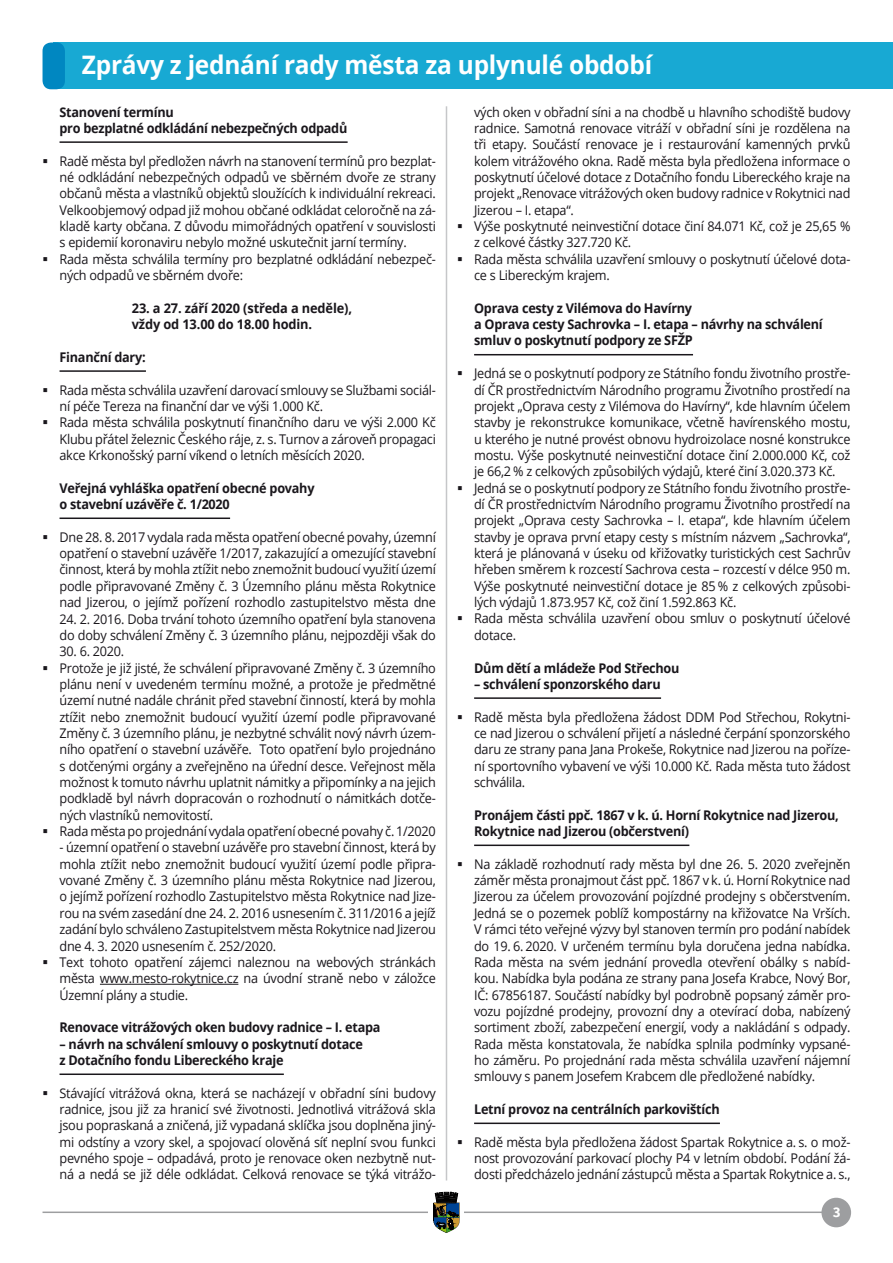
<style>
.page{position:relative;width:893px;height:1263px;background:#fff}
.page>*{position:absolute;margin:0;border:0;box-sizing:border-box;transform-origin:0 0}
.Nadpis_H1{font:700 25.5px "Open Sans";letter-spacing:-.01em;color:#fff;scale:.96 1}
.t1{font:700 15px "Source Sans Pro";color:#fff}
.t2{font:13.35px/16.4px "Open Sans";letter-spacing:-.02em;color:#1a171c;text-align:justify;scale:.95 1}
.Nadpis_H8{font:700 13.35px/16.4px "Open Sans";letter-spacing:-.02em;color:#1a171c;scale:.95 1}
.AAA_Odsazený{font:700 13.35px/16.4px "Open Sans";letter-spacing:-.01em;color:#1a171c;scale:.96 1}
</style>
<div class="page">
<hr style="left:43px;top:1211px;width:807px;height:2px;background:#9d9ea0">
<div style="left:429px;top:1192px;width:35px;height:42px;background:#fff"></div>
<svg style="left:433px;top:1192px;width:27px;height:41px"></svg>
<div style="left:821px;top:1198px;width:30px;height:29px;background:#9d9ea0;border-radius:50%"></div>
<div style="left:54px;top:43px;width:839px;height:46px;background:#18a9d3"></div>
<div style="left:43px;top:43px;width:22px;height:46px;background:#0087c1;border-radius:9px"></div>
<hr style="left:60px;top:141px;width:288px;height:2px;background:#1a171c">
<hr style="left:60px;top:370px;width:86px;height:2px;background:#1a171c">
<hr style="left:60px;top:517px;width:170px;height:2px;background:#1a171c">
<hr style="left:100px;top:984px;width:138px;height:1px;background:#1a171c">
<hr style="left:60px;top:1073px;width:224px;height:2px;background:#1a171c">
<hr style="left:474px;top:354px;width:219px;height:1px;background:#1a171c">
<hr style="left:474px;top:697px;width:187px;height:2px;background:#1a171c">
<hr style="left:474px;top:844px;width:215px;height:2px;background:#1a171c">
<hr style="left:474px;top:1122px;width:246px;height:2px;background:#1a171c">
<hr style="left:446px;top:106px;width:1px;height:1074px;background:#c6c7c9">
<p class="Nadpis_H1" style="left:82px;top:47px;width:595px">Zprávy z jednání rady města za uplynulé období</p>
<p class="Nadpis_H8" style="left:60px;top:103px;width:304px">Stanovení termínu<br>pro bezplatné odkládání nebezpečných odpadů</p>
<p class="t2" style="left:60px;top:152px;width:398px">Radě města byl předložen návrh na stanovení termínů pro bezplat&shy;né odkládání nebezpečných odpadů ve sběrném dvoře ze strany občanů města a vlastníků objektů sloužících k individuální rekreaci.<br>Velkoobjemový odpad již mohou občané odkládat celoročně na zá&shy;kladě karty občana. Z důvodu mimořádných opatření v souvislosti s epidemií koronaviru nebylo možné uskutečnit jarní termíny.</p>
<p class="t2" style="left:60px;top:250px;width:398px">Rada města schválila termíny pro bezplatné odkládání nebezpeč&shy;ných odpadů ve sběrném dvoře:</p>
<p class="AAA_Odsazený" style="left:132px;top:299px;width:231px">23. a 27. září 2020 (středa a neděle), vždy od 13.00 do 18.00 hodin.</p>
<p class="Nadpis_H8" style="left:60px;top:348px;width:92px">Finanční dary:</p>
<p class="t2" style="left:60px;top:381px;width:398px">Rada města schválila uzavření darovací smlouvy se Službami sociál&shy;ní péče Tereza na finanční dar ve výši 1.000 Kč.</p>
<p class="t2" style="left:60px;top:414px;width:398px">Rada města schválila poskytnutí finančního daru ve výši 2.000 Kč Klubu přátel železnic Českého ráje, z. s. Turnov a zároveň propagaci akce Krkonošský parní víkend o letních měsících 2020.</p>
<p class="Nadpis_H8" style="left:60px;top:479px;width:270px">Veřejná vyhláška opatření obecné povahy o stavební uzávěře č. 1/2020</p>
<p class="t2" style="left:60px;top:528px;width:398px">Dne 28. 8. 2017 vydala rada města opatření obecné povahy, územní opatření o stavební uzávěře 1/2017, zakazující a omezující stavební činnost, která by mohla ztížit nebo znemožnit budoucí využití území podle připravované Změny č. 3 Územního plánu města Rokytnice nad Jizerou, o jejímž pořízení rozhodlo zastupitelstvo města dne</p>
<p class="t2" style="left:60px;top:610px;width:398px">24. 2. 2016. Doba trvání tohoto územního opatření byla stanovena do doby schválení Změny č. 3 územního plánu, nejpozději však do</p>
<p class="t2" style="left:60px;top:643px;width:70px">30. 6. 2020.</p>
<p class="t2" style="left:60px;top:659px;width:398px">Protože je již jisté, že schválení připravované Změny č. 3 územního plánu není v uvedeném termínu možné, a protože je předmětné území nutné nadále chránit před stavební činností, která by mohla ztížit nebo znemožnit budoucí využití území podle připravované Změny č. 3 územního plánu, je nezbytné schválit nový návrh územ&shy;ního opatření o stavební uzávěře. Toto opatření bylo projednáno s dotčenými orgány a zveřejněno na úřední desce. Veřejnost měla možnost k tomuto návrhu uplatnit námitky a připomínky a na jejich podkladě byl návrh dopracován o rozhodnutí o námitkách dotče&shy;ných vlastníků nemovitostí.</p>
<p class="t2" style="left:60px;top:823px;width:398px">Rada města po projednání vydala opatření obecné povahy č. 1/2020</p>
<p class="t2" style="left:60px;top:839px;width:398px">- územní opatření o stavební uzávěře pro stavební činnost, která by mohla ztížit nebo znemožnit budoucí využití území podle připra&shy;vované Změny č. 3 územního plánu města Rokytnice nad Jizerou, o jejímž pořízení rozhodlo Zastupitelstvo města Rokytnice nad Jize&shy;rou na svém zasedání dne 24. 2. 2016 usnesením č. 311/2016 a jejíž zadání bylo schváleno Zastupitelstvem města Rokytnice nad Jizerou dne 4. 3. 2020 usnesením č. 252/2020.</p>
<p class="t2" style="left:60px;top:953px;width:398px">Text tohoto opatření zájemci naleznou na webových stránkách města www.mesto-rokytnice.cz na úvodní straně nebo v záložce Územní plány a studie.</p>
<p class="Nadpis_H8" style="left:60px;top:1019px;width:339px">Renovace vitrážových oken budovy radnice – I. etapa</p>
<p class="Nadpis_H8" style="left:60px;top:1035px;width:321px">– návrh na schválení smlouvy o poskytnutí dotace z Dotačního fondu Libereckého kraje</p>
<p class="t2" style="left:60px;top:1084px;width:398px">Stávající vitrážová okna, která se nacházejí v obřadní síni budovy radnice, jsou již za hranicí své životnosti. Jednotlivá vitrážová skla jsou popraskaná a zničená, již vypadaná sklíčka jsou doplněna jiný&shy;mi odstíny a vzory skel, a spojovací olověná síť neplní svou funkci pevného spoje – odpadává, proto je renovace oken nezbytně nut&shy;ná a nedá se již déle odkládat. Celková renovace se týká vitrážo-</p>
<p class="t2" style="left:474px;top:103px;width:398px">vých oken v obřadní síni a na chodbě u hlavního schodiště budovy radnice. Samotná renovace vitráží v obřadní síni je rozdělena na tři etapy. Součástí renovace je i restaurování kamenných prvků kolem vitrážového okna. Radě města byla předložena informace o poskytnutí účelové dotace z Dotačního fondu Libereckého kraje na projekt „Renovace vitrážových oken budovy radnice v Rokytnici nad Jizerou – I. etapa“.</p>
<p class="t2" style="left:474px;top:218px;width:398px">Výše poskytnuté neinvestiční dotace činí 84.071 Kč, což je 25,65 % z celkové částky 327.720 Kč.</p>
<p class="t2" style="left:474px;top:250px;width:398px">Rada města schválila uzavření smlouvy o poskytnutí účelové dota&shy;ce s Libereckým krajem.</p>
<p class="Nadpis_H8" style="left:474px;top:299px;width:369px">Oprava cesty z Vilémova do Havírny<br>a Oprava cesty Sachrovka – I. etapa – návrhy na schválení smluv o poskytnutí podpory ze SFŽP</p>
<p class="t2" style="left:474px;top:365px;width:398px">Jedná se o poskytnutí podpory ze Státního fondu životního prostře&shy;dí ČR prostřednictvím Národního programu Životního prostředí na projekt „Oprava cesty z Vilémova do Havírny“, kde hlavním účelem stavby je rekonstrukce komunikace, včetně havírenského mostu, u kterého je nutné provést obnovu hydroizolace nosné konstrukce mostu. Výše poskytnuté neinvestiční dotace činí 2.000.000 Kč, což je 66,2 % z celkových způsobilých výdajů, které činí 3.020.373 Kč.</p>
<p class="t2" style="left:474px;top:479px;width:398px">Jedná se o poskytnutí podpory ze Státního fondu životního prostře&shy;dí ČR prostřednictvím Národního programu Životního prostředí na projekt „Oprava cesty Sachrovka – I. etapa“, kde hlavním účelem stavby je oprava první etapy cesty s místním názvem „Sachrovka“, která je plánovaná v úseku od křižovatky turistických cest Sachrův hřeben směrem k rozcestí Sachrova cesta – rozcestí v délce 950 m.<br>Výše poskytnuté neinvestiční dotace je 85 % z celkových způsobi&shy;lých výdajů 1.873.957 Kč, což činí 1.592.863 Kč.</p>
<p class="t2" style="left:474px;top:610px;width:398px">Rada města schválila uzavření obou smluv o poskytnutí účelové dotace.</p>
<p class="Nadpis_H8" style="left:474px;top:659px;width:218px">Dům dětí a mládeže Pod Střechou</p>
<p class="Nadpis_H8" style="left:474px;top:675px;width:198px">– schválení sponzorského daru</p>
<p class="t2" style="left:474px;top:708px;width:398px">Radě města byla předložena žádost DDM Pod Střechou, Rokytni&shy;ce nad Jizerou o schválení přijetí a následné čerpání sponzorského daru ze strany pana Jana Prokeše, Rokytnice nad Jizerou na poříze&shy;ní sportovního vybavení ve výši 10.000 Kč. Rada města tuto žádost schválila.</p>
<p class="Nadpis_H8" style="left:474px;top:806px;width:385px">Pronájem části ppč. 1867 v k. ú. Horní Rokytnice nad Jizerou,<br>Rokytnice nad Jizerou (občerstvení)</p>
<p class="t2" style="left:474px;top:855px;width:398px">Na základě rozhodnutí rady města byl dne 26. 5. 2020 zveřejněn záměr města pronajmout část ppč. 1867 v k. ú. Horní Rokytnice nad Jizerou za účelem provozování pojízdné prodejny s občerstvením.<br>Jedná se o pozemek poblíž kompostárny na křižovatce Na Vrších.<br>V rámci této veřejné výzvy byl stanoven termín pro podání nabídek do 19. 6. 2020. V určeném termínu byla doručena jedna nabídka.<br>Rada města na svém jednání provedla otevření obálky s nabíd&shy;kou. Nabídka byla podána ze strany pana Josefa Krabce, Nový Bor, IČ: 67856187. Součástí nabídky byl podrobně popsaný záměr pro&shy;vozu pojízdné prodejny, provozní dny a otevírací doba, nabízený sortiment zboží, zabezpečení energií, vody a nakládání s odpady.<br>Rada města konstatovala, že nabídka splnila podmínky vypsané&shy;ho záměru. Po projednání rada města schválila uzavření nájemní smlouvy s panem Josefem Krabcem dle předložené nabídky.</p>
<p class="Nadpis_H8" style="left:474px;top:1101px;width:260px">Letní provoz na centrálních parkovištích</p>
<p class="t2" style="left:474px;top:1133px;width:398px">Radě města byla předložena žádost Spartak Rokytnice a. s. o mož&shy;nost provozování parkovací plochy P4 v letním období. Podání žá&shy;dosti předcházelo jednání zástupců města a Spartak Rokytnice a. s.,</p>
<p class="t1" style="left:833px;top:1201px;width:9px">3</p>
</div>
